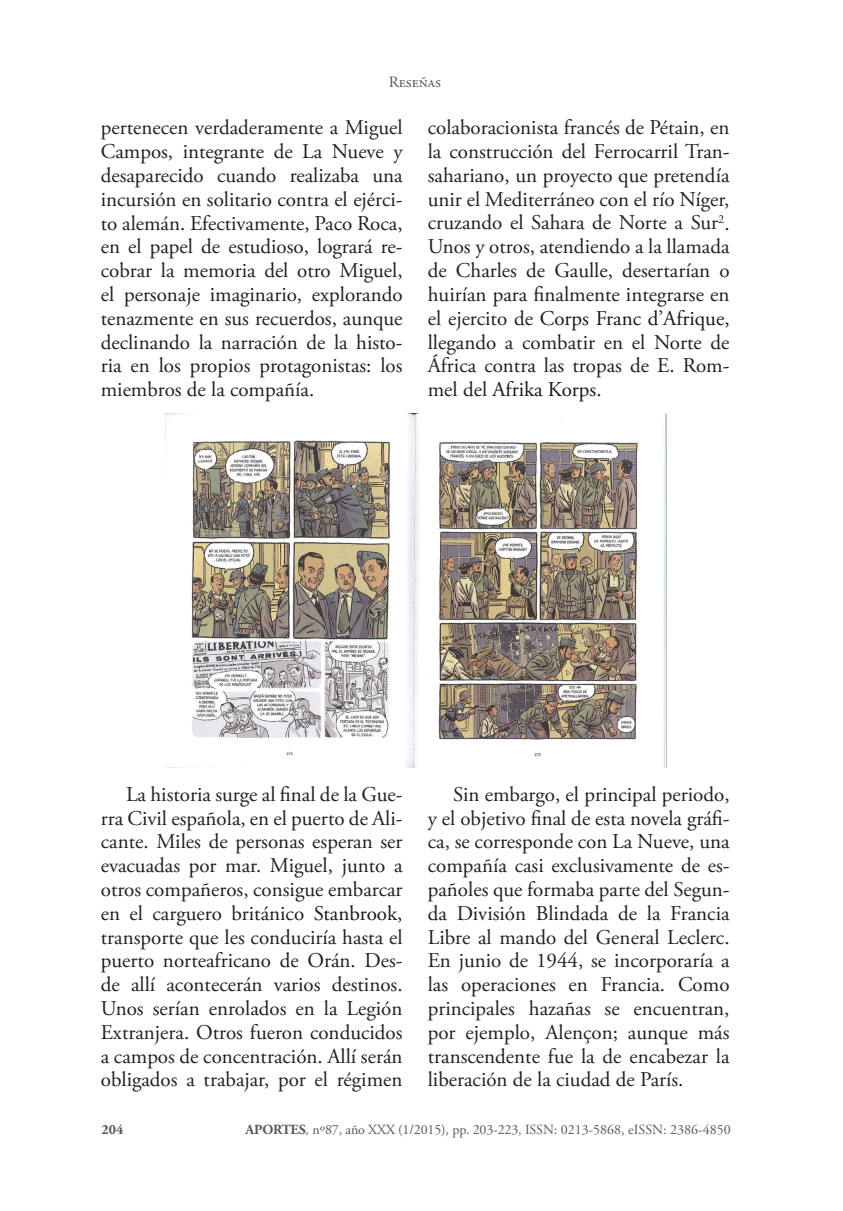
<style>
.page{position:relative;width:843px;height:1211px;background:#fff}
.page>*{position:absolute;margin:0;border:0;box-sizing:border-box;transform-origin:0 0}
.t1{font:21px/23.8px "Adobe Garamond Pro";letter-spacing:-.005em;color:#231f20;text-align:justify}
.t2{font:15.75px "Adobe Garamond Pro";color:#57585a}
.t3{font:14px "Adobe Garamond Pro";color:#57585a}
.t4{font:700 14px "Adobe Garamond Pro";color:#57585a}
.s1{color:#242424}
.s2{color:#191919}
.s3{font-weight:700}
.s4{font-style:italic}
</style>
<div class="page">
<img style="left:166px;top:414px;width:500px;height:354px">
<p class="t2" style="left:389px;top:72px;width:54px">Reseñas</p>
<p class="t1" style="left:101px;top:117px;width:303px">pertenecen verdaderamente a Miguel Campos, integrante de La Nueve y desaparecido cuando realizaba una incursión en solitario contra el ejérci&shy;to alemán. Efectivamente, Paco Roca, en el papel de estudioso, logrará re&shy;cobrar la memoria del otro Miguel, el personaje imaginario, explorando tenazmente en sus recuerdos, aunque declinando la narración de la histo&shy;ria en los propios protagonistas: los miembros de la compañía.</p>
<p class="t1" style="left:428px;top:116px;width:303px">colaboracionista francés de Pétain, en la construcción del Ferrocarril Tran&shy;sahariano, un proyecto que pretendía unir el Mediterráneo con el río Níger, cruzando el Sahara de Norte a Sur<sup>2</sup><span class="s1">.<br></span>Unos y otros, atendiendo a la llamada de Charles de Gaulle, desertarían o huirían para finalmente integrarse en el ejercito de <span class="s2">Corps Franc d’Afrique, </span>llegando a combatir en el Norte de África contra las tropas de E. Rom&shy;mel del <span class="s2">Afrika Korps</span>.</p>
<p class="t1" style="left:101px;top:783px;width:303px;text-indent:25px">La historia surge al final de la Gue&shy;rra Civil española, en el puerto de Ali&shy;cante. Miles de personas esperan ser evacuadas por mar. Miguel, junto a otros compañeros, consigue embarcar en el carguero británico <span class="s2">Stanbrook</span>, transporte que les conduciría hasta el puerto norteafricano de Orán. Des&shy;de allí acontecerán varios destinos.<br>Unos serían enrolados en la Legión Extranjera. Otros fueron conducidos a campos de concentración. Allí serán obligados a trabajar, por el régimen</p>
<p class="t1" style="left:428px;top:783px;width:303px;text-indent:25px">Sin embargo, el principal periodo, y el objetivo final de esta novela gráfi&shy;ca, se corresponde con La Nueve, una compañía casi exclusivamente de es&shy;pañoles que formaba parte del Segun&shy;da División Blindada de la Francia Libre al mando del General Leclerc.<br>En junio de 1944, se incorporaría a las operaciones en Francia. Como principales hazañas se encuentran, por ejemplo, Alençon; aunque más transcendente fue la de encabezar la liberación de la ciudad de París.</p>
<p class="t4" style="left:102px;top:1121px;width:23px">204</p>
<p class="t3" style="left:246px;top:1121px;width:487px"><span class="s3">APORTES</span><span class="s4">,</span> nº87, año XXX (1/2015), pp. 203-223, ISSN: 0213-5868, eISSN: 2386-4850</p>
</div>
